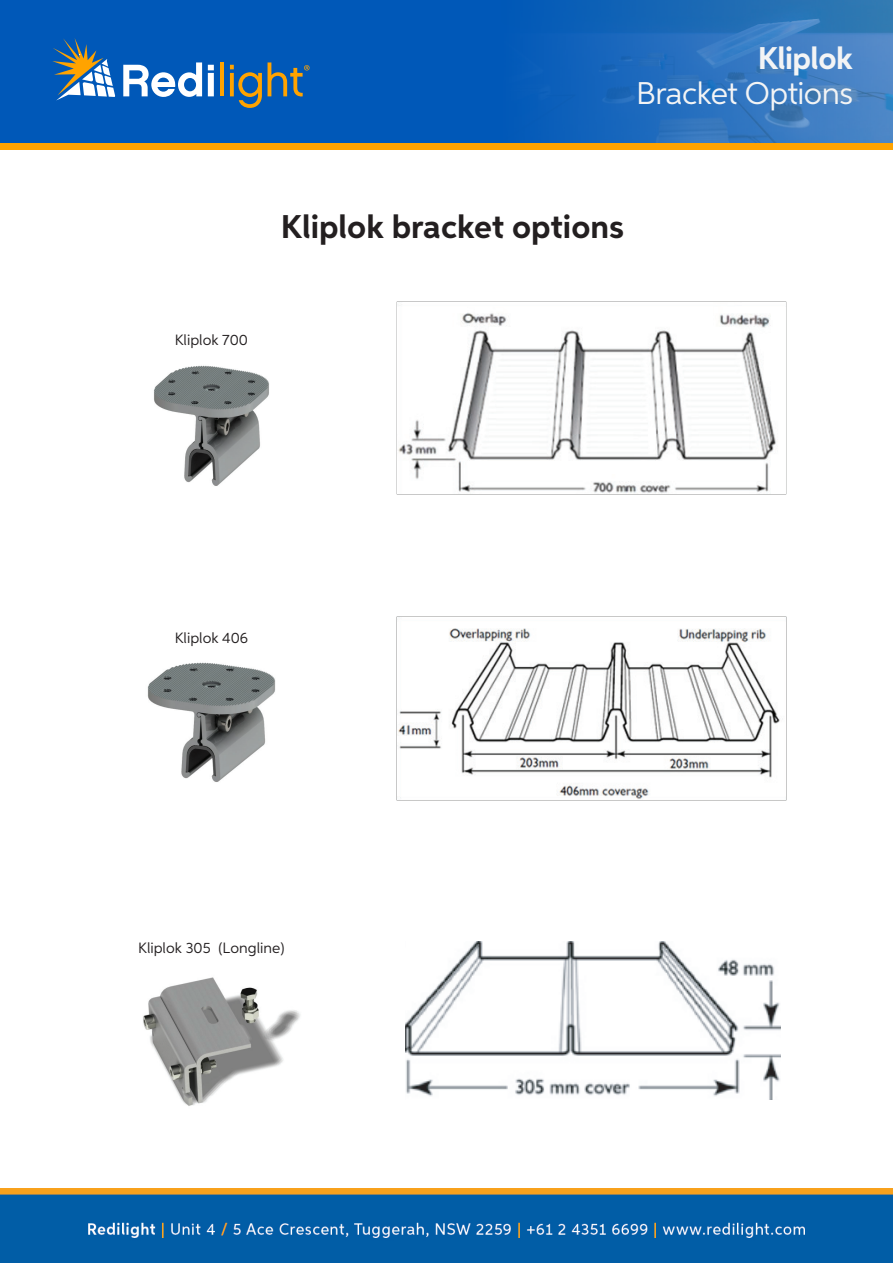
<style>
.page{position:relative;width:893px;height:1263px;background:#fff}
.page>*{position:absolute;margin:0;border:0;box-sizing:border-box;transform-origin:0 0}
.t1{font:700 33px "Neutro";color:#231f20}
.t2{font:31.5px "Neutro";letter-spacing:-.015em;color:#f3f4f5}
.t3{font:700 31.5px "Neutro";letter-spacing:-.015em;color:#f3f4f5}
.t4{font:15px "Neutro";color:#231f20}
</style>
<div class="page">
<img style="left:143px;top:977px;width:157px;height:129px">
<img style="left:154px;top:365px;width:115px;height:121px">
<img style="left:396px;top:301px;width:391px;height:194px">
<img style="left:147px;top:662px;width:129px;height:120px">
<img style="left:396px;top:616px;width:391px;height:185px">
<svg style="left:0;top:0;width:893px;height:144px;background:#1363b8"></svg>
<svg style="left:123px;top:62px;width:79px;height:35px"></svg>
<svg style="left:208px;top:65px;width:6px;height:31px"></svg>
<hr style="left:220px;top:62px;width:4px;height:34px;background:#ffa300">
<svg style="left:230px;top:65px;width:32px;height:43px"></svg>
<svg style="left:268px;top:62px;width:42px;height:35px"></svg>
<svg style="left:52px;top:38px;width:63px;height:62px;background:#5882a6"></svg>
<div style="left:0;top:144px;width:893px;height:6px;background:#ffa300"></div>
<div style="left:0;top:1188px;width:893px;height:7px;background:#f8a11c"></div>
<img style="left:405px;top:941px;width:376px;height:159px">
<img style="left:1px;top:1194px;width:891px;height:68px">
<h2 class="t3" style="left:758px;top:39px;width:96px">Kliplok</h2>
<h2 class="t2" style="left:636px;top:74px;width:218px">Bracket Options</h2>
<p class="t4" style="left:175px;top:331px;width:75px">Kliplok 700</p>
<h1 class="t1" style="left:281px;top:206px;width:345px">Kliplok bracket options</h1>
<p class="t4" style="left:175px;top:629px;width:75px">Kliplok 406</p>
<p class="t4" style="left:138px;top:939px;width:148px">Kliplok 305 (Longline)</p>
</div>
